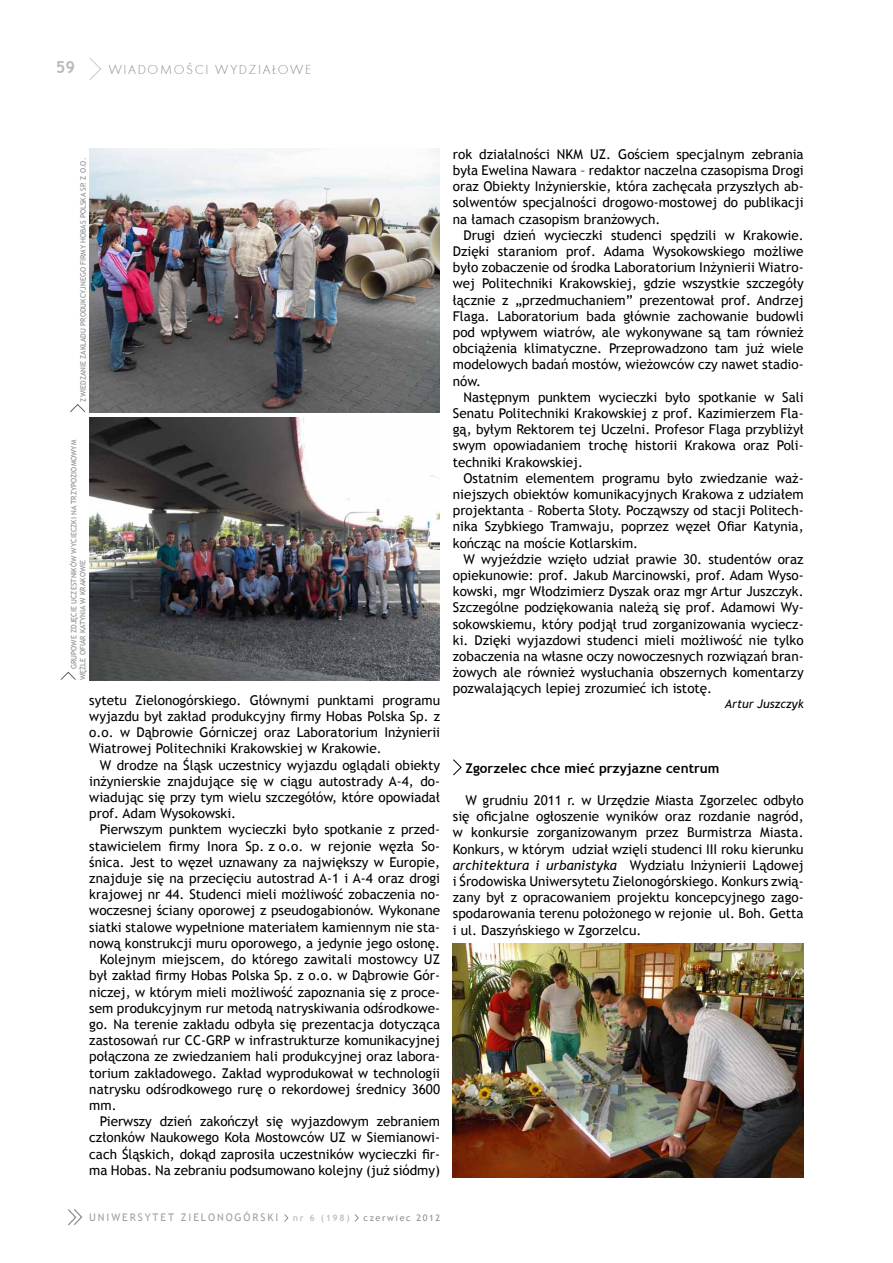
<style>
.page{position:relative;width:893px;height:1263px;background:#fff}
.page>*{position:absolute;margin:0;border:0;box-sizing:border-box;transform-origin:0 0}
.t1{font:700 16.5px "Trebuchet MS";color:#b8babc}
.t2{font:13.5px/16.2px "Trebuchet MS";color:#000;text-align:justify}
.t3{font:700 13.5px "Trebuchet MS";color:#000}
.t4{font:13.5px "Futura TEE Ligh";letter-spacing:.12em;color:#8a8c8e}
.t5{font:italic 12px "Trebuchet MS";color:#000}
.t6{font:10.5px "Trebuchet MS";letter-spacing:.18em;color:#9da0a2}
.t7{font:9px "Trebuchet MS";letter-spacing:.18em;color:#8a8c8e}
.t8{font:700 9px "Trebuchet MS";color:#c0c2c4}
.t9{font:7.5px/9px "Trebuchet MS";color:#8a8c8e}
.s1{font-style:italic}
</style>
<div class="page">
<svg style="left:89px;top:58px;width:12px;height:22px"></svg>
<svg style="left:68px;top:1209px;width:15px;height:17px"></svg>
<svg style="left:284px;top:1214px;width:4px;height:8px"></svg>
<svg style="left:355px;top:1214px;width:4px;height:8px"></svg>
<svg style="left:70px;top:404px;width:16px;height:8px"></svg>
<svg style="left:60px;top:672px;width:16px;height:8px"></svg>
<img style="left:89px;top:149px;width:351px;height:263px">
<img style="left:89px;top:417px;width:351px;height:264px">
<img style="left:453px;top:943px;width:351px;height:235px">
<svg style="left:453px;top:759px;width:9px;height:17px"></svg>
<p class="t1" style="left:56px;top:57px;width:21px">59</p>
<p class="t4" style="left:109px;top:61px;width:204px">WIADOMOŚCI WYDZIAŁOWE</p>
<p class="t9" style="left:79px;top:402px;width:245px;rotate:-90deg">Zwiedzanie zakładu produkcyjnego firmy Hobas Polska Sp. z o.o.</p>
<p class="t9" style="left:69px;top:680px;width:241px;text-indent:11px;rotate:-90deg">Grupowezdjęcieuczestnikówwycieczkinatrzypoziomowym węźle Ofiar Katynia w Krakowie</p>
<p class="t2" style="left:89px;top:692px;width:352px">sytetu Zielonogórskiego. Głównymi punktami programu wyjazdu był zakład produkcyjny firmy Hobas Polska Sp. z o.o. w Dąbrowie Górniczej oraz Laboratorium Inżynierii Wiatrowej Politechniki Krakowskiej w Krakowie.</p>
<p class="t2" style="left:89px;top:757px;width:352px;text-indent:11px">W drodze na Śląsk uczestnicy wyjazdu oglądali obiekty inżynierskie znajdujące się w ciągu autostrady A-4, do&shy;wiadując się przy tym wielu szczegółów, które opowiadał prof. Adam Wysokowski.</p>
<p class="t2" style="left:100px;top:822px;width:342px">Pierwszym punktem wycieczki było spotkanie z przed-</p>
<p class="t2" style="left:89px;top:838px;width:352px">stawicielem firmy Inora Sp. z o.o. w rejonie węzła So-</p>
<p class="t2" style="left:89px;top:854px;width:352px">śnica. Jest to węzeł uznawany za największy w Europie,</p>
<p class="t2" style="left:89px;top:870px;width:352px">znajduje się na przecięciu autostrad A-1 i A-4 oraz drogi</p>
<p class="t2" style="left:89px;top:886px;width:352px">krajowej nr 44. Studenci mieli możliwość zobaczenia no-</p>
<p class="t2" style="left:89px;top:903px;width:352px">woczesnej ściany oporowej z pseudogabionów. Wykonane</p>
<p class="t2" style="left:89px;top:919px;width:352px">siatki stalowe wypełnione materiałem kamiennym nie sta-</p>
<p class="t2" style="left:89px;top:935px;width:352px">nową konstrukcji muru oporowego, a jedynie jego osłonę.</p>
<p class="t2" style="left:100px;top:951px;width:342px">Kolejnym miejscem, do którego zawitali mostowcy UZ</p>
<p class="t2" style="left:89px;top:967px;width:352px">był zakład firmy Hobas Polska Sp. z o.o. w Dąbrowie Gór-</p>
<p class="t2" style="left:89px;top:984px;width:352px">niczej, w którym mieli możliwość zapoznania się z proce-</p>
<p class="t2" style="left:89px;top:1000px;width:352px">sem produkcyjnym rur metodą natryskiwania odśrodkowe-</p>
<p class="t2" style="left:89px;top:1016px;width:352px">go. Na terenie zakładu odbyła się prezentacja dotycząca</p>
<p class="t2" style="left:89px;top:1032px;width:352px">zastosowań rur CC-GRP w infrastrukturze komunikacyjnej</p>
<p class="t2" style="left:89px;top:1048px;width:352px">połączona ze zwiedzaniem hali produkcyjnej oraz labora-</p>
<p class="t2" style="left:89px;top:1065px;width:352px">torium zakładowego. Zakład wyprodukował w technologii</p>
<p class="t2" style="left:89px;top:1081px;width:352px">natrysku odśrodkowego rurę o rekordowej średnicy 3600</p>
<p class="t2" style="left:89px;top:1097px;width:29px">mm.</p>
<p class="t2" style="left:100px;top:1113px;width:342px">Pierwszy dzień zakończył się wyjazdowym zebraniem</p>
<p class="t2" style="left:89px;top:1129px;width:352px">członków Naukowego Koła Mostowców UZ w Siemianowi-</p>
<p class="t2" style="left:89px;top:1146px;width:352px">cach Śląskich, dokąd zaprosiła uczestników wycieczki fir-</p>
<p class="t2" style="left:89px;top:1162px;width:352px">ma Hobas. Na zebraniu podsumowano kolejny (już siódmy)</p>
<p class="t2" style="left:453px;top:146px;width:352px">rok działalności NKM UZ. Gościem specjalnym zebrania była Ewelina Nawara – redaktor naczelna czasopisma Drogi oraz Obiekty Inżynierskie, która zachęcała przyszłych ab&shy;solwentów specjalności drogowo-mostowej do publikacji na łamach czasopism branżowych.</p>
<p class="t2" style="left:453px;top:227px;width:352px;text-indent:11px">Drugi dzień wycieczki studenci spędzili w Krakowie.<br>Dzięki staraniom prof. Adama Wysokowskiego możliwe było zobaczenie od środka Laboratorium Inżynierii Wiatro&shy;wej Politechniki Krakowskiej, gdzie wszystkie szczegóły łącznie z „przedmuchaniem” prezentował prof. Andrzej Flaga. Laboratorium bada głównie zachowanie budowli pod wpływem wiatrów, ale wykonywane są tam również obciążenia klimatyczne. Przeprowadzono tam już wiele modelowych badań mostów, wieżowców czy nawet stadio&shy;nów.</p>
<p class="t2" style="left:453px;top:389px;width:352px;text-indent:11px">Następnym punktem wycieczki było spotkanie w Sali Senatu Politechniki Krakowskiej z prof. Kazimierzem Fla&shy;gą, byłym Rektorem tej Uczelni. Profesor Flaga przybliżył swym opowiadaniem trochę historii Krakowa oraz Poli&shy;techniki Krakowskiej.</p>
<p class="t2" style="left:453px;top:470px;width:352px;text-indent:11px">Ostatnim elementem programu było zwiedzanie waż&shy;niejszych obiektów komunikacyjnych Krakowa z udziałem projektanta – Roberta Słoty. Począwszy od stacji Politech&shy;nika Szybkiego Tramwaju, poprzez węzeł Ofiar Katynia, kończąc na moście Kotlarskim.</p>
<p class="t2" style="left:453px;top:551px;width:352px;text-indent:11px">W wyjeździe wzięło udział prawie 30. studentów oraz opiekunowie: prof. Jakub Marcinowski, prof. Adam Wyso&shy;kowski, mgr Włodzimierz Dyszak oraz mgr Artur Juszczyk.<br>Szczególne podziękowania należą się prof. Adamowi Wy&shy;sokowskiemu, który podjął trud zorganizowania wyciecz&shy;ki. Dzięki wyjazdowi studenci mieli możliwość nie tylko zobaczenia na własne oczy nowoczesnych rozwiązań bran&shy;żowych ale również wysłuchania obszernych komentarzy pozwalających lepiej zrozumieć ich istotę.</p>
<p class="t5" style="left:725px;top:696px;width:80px">Artur Juszczyk</p>
<p class="t3" style="left:466px;top:759px;width:255px">Zgorzelec chce mieć przyjazne centrum</p>
<p class="t2" style="left:453px;top:792px;width:352px;text-indent:13px">W grudniu 2011 r. w Urzędzie Miasta Zgorzelec odbyło się oficjalne ogłoszenie wyników oraz rozdanie nagród, w konkursie zorganizowanym przez Burmistrza Miasta.<br>Konkurs, w którym udział wzięli studenci III roku kierunku <span class="s1">architektura i urbanistyka</span> Wydziału Inżynierii Lądowej i Środowiska Uniwersytetu Zielonogórskiego. Konkurs zwią&shy;zany był z opracowaniem projektu koncepcyjnego zago&shy;spodarowania terenu położonego w rejonie ul. Boh. Getta i ul. Daszyńskiego w Zgorzelcu.</p>
<p class="t6" style="left:89px;top:1211px;width:191px">UNIWERSYTET ZIELONOGÓRSKI</p>
<p class="t8" style="left:293px;top:1212px;width:58px">nr 6 (198)</p>
<p class="t7" style="left:364px;top:1212px;width:78px">czerwiec 2012</p>
</div>
